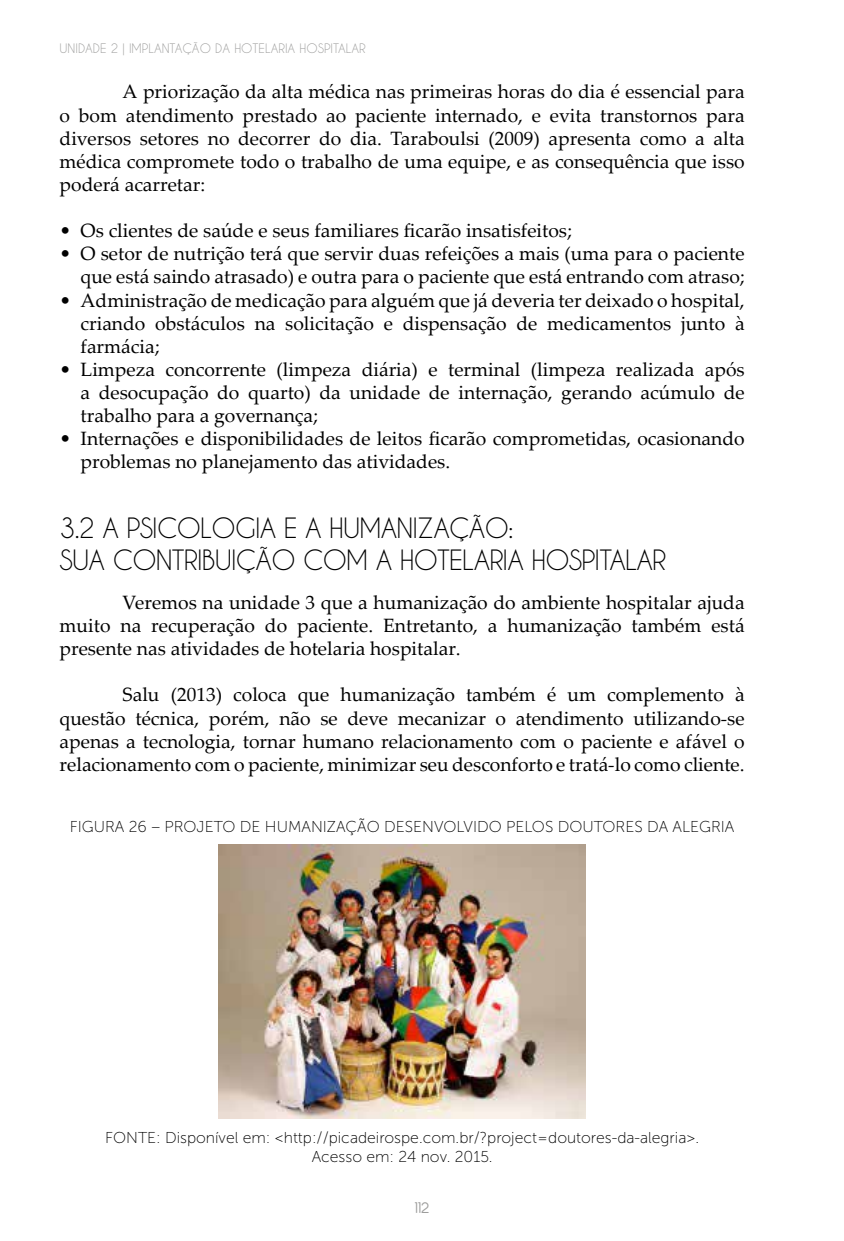
<style>
.page{position:relative;width:844px;height:1241px;background:#fff}
.page>*{position:absolute;margin:0;border:0;box-sizing:border-box;transform-origin:0 0}
.t1{font:26.25px/31.5px "Caviar Dreams";letter-spacing:-.03em;color:#000}
.t2{font:19.25px/23.1px "Palatino Linotype";color:#000;text-align:justify}
.t3{font:17.5px "Alcefun Round";color:#9d9d9c}
.t4{font:15.75px/18.9px "Museo Sans 100";color:#000;text-align:center}
.t5{font:12.25px "Caviar Dreams";color:#9d9d9c}
</style>
<div class="page">
<img style="left:219px;top:844px;width:366px;height:274px">
<p class="t5" style="left:60px;top:41px;width:307px">UNIDADE 2 | IMPLANTAÇÃO DA HOTELARIA HOSPITALAR</p>
<p class="t2" style="left:60px;top:80px;width:686px;text-indent:63px">A priorização da alta médica nas primeiras horas do dia é essencial para o bom atendimento prestado ao paciente internado, e evita transtornos para diversos setores no decorrer do dia. Taraboulsi (2009) apresenta como a alta médica compromete todo o trabalho de uma equipe, e as consequência que isso poderá acarretar:</p>
<p class="t2" style="left:60px;top:218px;width:513px">• Os clientes de saúde e seus familiares ficarão insatisfeitos;</p>
<p class="t2" style="left:60px;top:241px;width:686px;text-align:right">• O setor de nutrição terá que servir duas refeições a mais (uma para o paciente que está saindo atrasado) e outra para o paciente que está entrando com atraso;</p>
<p class="t2" style="left:81px;top:287px;width:665px;text-indent:-21px">• Administração de medicação para alguém que já deveria ter deixado o hospital, criando obstáculos na solicitação e dispensação de medicamentos junto à farmácia;</p>
<p class="t2" style="left:81px;top:357px;width:665px;text-indent:-21px">• Limpeza concorrente (limpeza diária) e terminal (limpeza realizada após a desocupação do quarto) da unidade de internação, gerando acúmulo de trabalho para a governança;</p>
<p class="t2" style="left:81px;top:426px;width:665px;text-indent:-21px">• Internações e disponibilidades de leitos ficarão comprometidas, ocasionando problemas no planejamento das atividades.</p>
<h1 class="t1" style="left:60px;top:513px;width:608px">3.2 A PSICOLOGIA E A HUMANIZAÇÃO:<br>SUA CONTRIBUIÇÃO COM A HOTELARIA HOSPITALAR</h1>
<p class="t2" style="left:60px;top:590px;width:686px;text-indent:63px">Veremos na unidade 3 que a humanização do ambiente hospitalar ajuda muito na recuperação do paciente. Entretanto, a humanização também está presente nas atividades de hotelaria hospitalar.</p>
<p class="t2" style="left:60px;top:682px;width:686px;text-indent:63px">Salu (2013) coloca que humanização também é um complemento à questão técnica, porém, não se deve mecanizar o atendimento utilizando-se apenas a tecnologia, tornar humano relacionamento com o paciente e afável o relacionamento com o paciente, minimizar seu desconforto e tratá-lo como cliente.</p>
<p class="t4" style="left:70px;top:817px;width:666px">FIGURA 26 – PROJETO DE HUMANIZAÇÃO DESENVOLVIDO PELOS DOUTORES DA ALEGRIA</p>
<p class="t4" style="left:105px;top:1127px;width:595px">FONTE: Disponível em: &lt;http://picadeirospe.com.br/?project=doutores-da-alegria&gt;.<br>Acesso em: 24 nov. 2015.</p>
<p class="t3" style="left:414px;top:1197px;width:16px">112</p>
</div>
